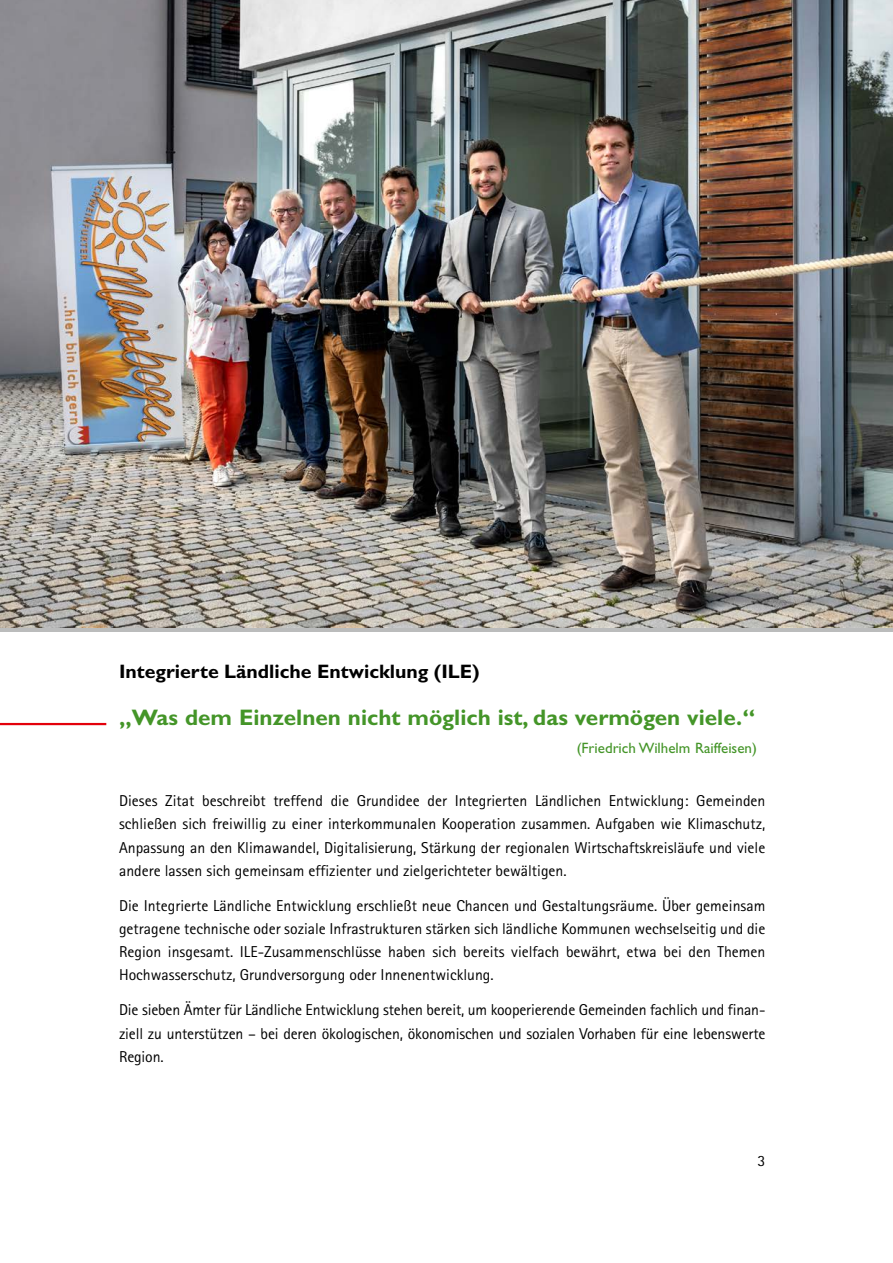
<style>
.page{position:relative;width:893px;height:1263px;background:#fff}
.page>*{position:absolute;margin:0;border:0;box-sizing:border-box;transform-origin:0 0}
.H2-gruen{font:700 22.5px "Gill Sans Std";color:#449528}
.H1-schwarz{font:700 19.5px "Gill Sans Std";color:#000}
.p-fliesstext{font:15.75px/23.2px "Rotis Sans Serif Pro";color:#000;text-align:justify}
.H2-gruen-2{font:15px "Gill Sans Std";color:#449528}
</style>
<div class="page">
<hr style="left:0;top:723px;width:106px;height:2px;background:#e3000b">
<img style="left:0;top:0;width:893px;height:627px">
<h1 class="H1-schwarz" style="left:119px;top:660px;width:362px">Integrierte Ländliche Entwicklung (ILE)</h1>
<h2 class="H2-gruen" style="left:119px;top:704px;width:637px">„Was dem Einzelnen nicht möglich ist, das vermögen viele.“</h2>
<h2 class="H2-gruen-2" style="left:577px;top:740px;width:182px">(Friedrich Wilhelm Raiffeisen)</h2>
<p class="p-fliesstext" style="left:119px;top:789px;width:648px">Dieses Zitat beschreibt treffend die Grundidee der Integrierten Ländlichen Entwicklung: Gemeinden schließen sich freiwillig zu einer interkommunalen Kooperation zusammen. Aufgaben wie Klimaschutz, Anpassung an den Klimawandel, Digitalisierung, Stärkung der regionalen Wirtschaftskreisläufe und viele andere lassen sich gemeinsam effizienter und zielgerichteter bewältigen.</p>
<p class="p-fliesstext" style="left:119px;top:894px;width:648px">Die Integrierte Ländliche Entwicklung erschließt neue Chancen und Gestaltungsräume. Über gemeinsam getragene technische oder soziale Infrastrukturen stärken sich ländliche Kommunen wechselseitig und die Region insgesamt. ILE-Zusammenschlüsse haben sich bereits vielfach bewährt, etwa bei den Themen Hochwasserschutz, Grundversorgung oder Innenentwicklung.</p>
<p class="p-fliesstext" style="left:119px;top:998px;width:648px">Die sieben Ämter für Ländliche Entwicklung stehen bereit, um kooperierende Gemeinden fachlich und finan&shy;ziell zu unterstützen – bei deren ökologischen, ökonomischen und sozialen Vorhaben für eine lebenswerte Region.</p>
<p class="p-fliesstext" style="left:757px;top:1149px;width:9px">3</p>
</div>
